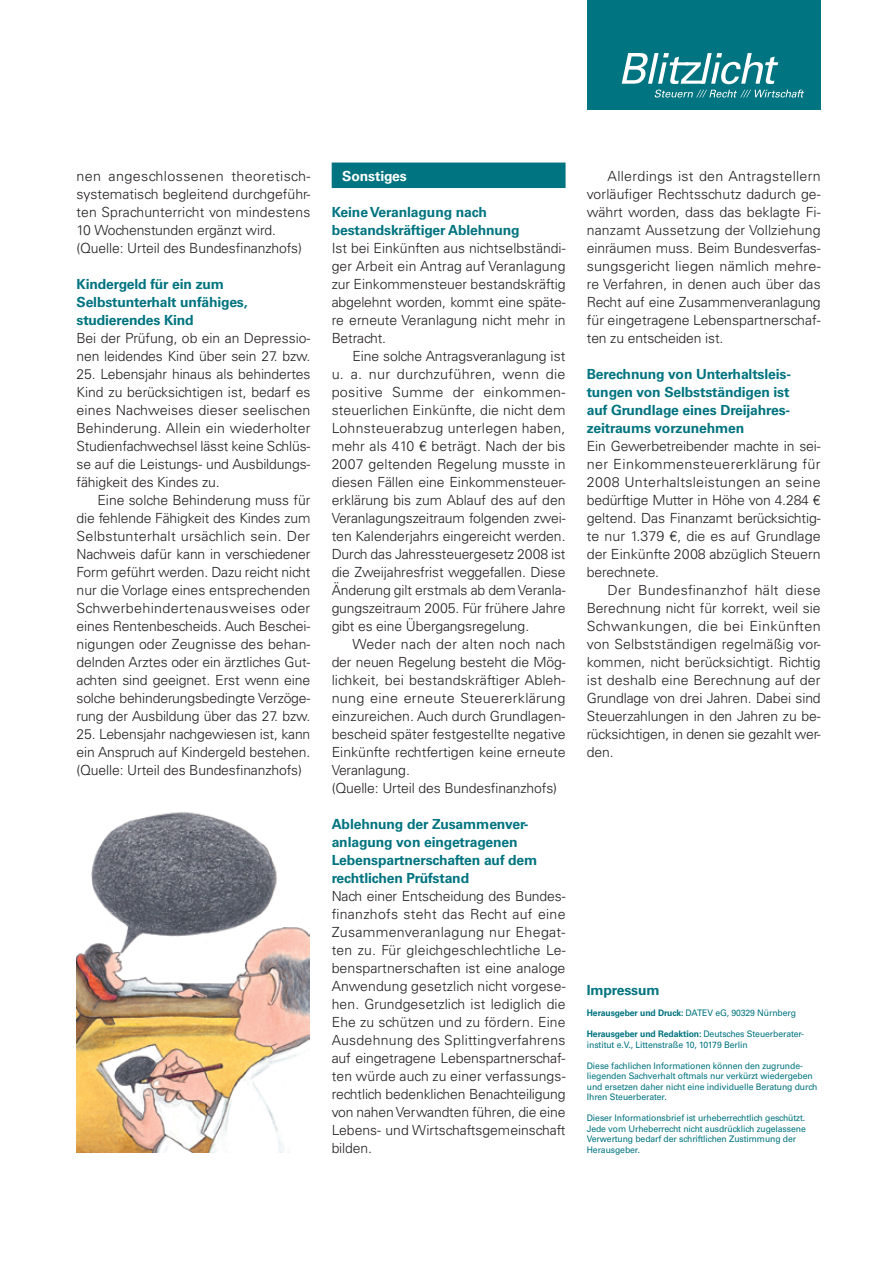
<style>
.page{position:relative;width:893px;height:1263px;background:#fff}
.page>*{position:absolute;margin:0;border:0;box-sizing:border-box;transform-origin:0 0}
.t1{font:300 13.95px/18px "Univers LT Std";color:#231f20}
.t2{font:300 13.95px "Univers LT Std";letter-spacing:.02em;color:#231f20}
.t3{font:700 13.95px "Univers LT Std";letter-spacing:-.01em;color:#007480}
.t4{font:300 13.95px "Univers LT Std";letter-spacing:.025em;color:#231f20}
.t5{font:700 13.95px "Univers LT Std";letter-spacing:-.01em;color:#fff}
.t6{font:9px/10.5px "Univers LT Std";letter-spacing:-.01em;color:#007480;scale:.96 1}
.s1{font-weight:700;color:#007480}
.s2{font-weight:700}
</style>
<div class="page">
<div style="left:587px;top:0;width:234px;height:110px;background:#007480"></div>
<svg style="left:622px;top:53px;width:156px;height:31px"></svg>
<svg style="left:655px;top:90px;width:149px;height:8px"></svg>
<div style="left:332px;top:163px;width:234px;height:25px;background:#007480"></div>
<img style="left:77px;top:812px;width:233px;height:340px">
<p class="t1" style="left:77px;top:167px;width:235px">nen angeschlossenen theoretisch&shy;systematisch begleitend durchgeführ&shy;ten Sprachunterricht von mindestens 10 Wochenstunden ergänzt wird. (Quelle: Urteil des Bundesfinanzhofs)</p>
<p class="t1" style="left:77px;top:275px;width:235px"><span class="s1">Kindergeld für ein zum<br>Selbstunterhalt unfähiges, studierendes Kind<br></span>Bei der Prüfung, ob ein an Depressio&shy;nen leidendes Kind über sein 27. bzw.</p>
<p class="t1" style="left:77px;top:365px;width:235px">25. Lebensjahr hinaus als behindertes</p>
<p class="t1" style="left:77px;top:383px;width:235px">Kind zu berücksichtigen ist, bedarf es</p>
<p class="t1" style="left:77px;top:401px;width:235px">eines Nachweises dieser seelischen</p>
<p class="t1" style="left:77px;top:419px;width:235px">Behinderung. Allein ein wiederholter</p>
<p class="t1" style="left:77px;top:437px;width:235px">Studienfachwechsel lässt keine Schlüs-</p>
<p class="t1" style="left:77px;top:455px;width:235px">se auf die Leistungs- und Ausbildungs-</p>
<p class="t1" style="left:77px;top:473px;width:145px">fähigkeit des Kindes zu.</p>
<p class="t1" style="left:97px;top:491px;width:215px">Eine solche Behinderung muss für</p>
<p class="t1" style="left:77px;top:509px;width:235px">die fehlende Fähigkeit des Kindes zum</p>
<p class="t1" style="left:77px;top:527px;width:235px">Selbstunterhalt ursächlich sein. Der</p>
<p class="t1" style="left:77px;top:545px;width:235px">Nachweis dafür kann in verschiedener</p>
<p class="t1" style="left:77px;top:563px;width:235px">Form geführt werden. Dazu reicht nicht</p>
<p class="t1" style="left:77px;top:581px;width:235px">nur die Vorlage eines entsprechenden</p>
<p class="t2" style="left:77px;top:599px;width:235px">Schwerbehindertenausweises oder</p>
<p class="t1" style="left:77px;top:617px;width:235px">eines Rentenbescheids. Auch Beschei-</p>
<p class="t1" style="left:77px;top:635px;width:235px">nigungen oder Zeugnisse des behan-</p>
<p class="t1" style="left:77px;top:653px;width:235px">delnden Arztes oder ein ärztliches Gut-</p>
<p class="t1" style="left:77px;top:671px;width:235px">achten sind geeignet. Erst wenn eine</p>
<p class="t1" style="left:77px;top:689px;width:235px">solche behinderungsbedingte Verzöge-</p>
<p class="t1" style="left:77px;top:707px;width:235px">rung der Ausbildung über das 27. bzw.</p>
<p class="t1" style="left:77px;top:725px;width:235px;text-align:justify">25. Lebensjahr nachgewiesen ist, kann ein Anspruch auf Kindergeld bestehen. (Quelle: Urteil des Bundesfinanzhofs)</p>
<p class="t5" style="left:342px;top:167px;width:66px">Sonstiges</p>
<p class="t3" style="left:332px;top:203px;width:157px">Keine Veranlagung nach</p>
<p class="t3" style="left:332px;top:221px;width:190px">bestandskräftiger Ablehnung</p>
<p class="t1" style="left:332px;top:239px;width:235px">Ist bei Einkünften aus nichtselbständi-</p>
<p class="t1" style="left:332px;top:257px;width:235px">ger Arbeit ein Antrag auf Veranlagung</p>
<p class="t1" style="left:332px;top:275px;width:235px">zur Einkommensteuer bestandskräftig</p>
<p class="t1" style="left:332px;top:293px;width:235px">abgelehnt worden, kommt eine späte-</p>
<p class="t1" style="left:332px;top:311px;width:235px">re erneute Veranlagung nicht mehr in</p>
<p class="t1" style="left:332px;top:329px;width:56px">Betracht.</p>
<p class="t1" style="left:352px;top:347px;width:215px">Eine solche Antragsveranlagung ist</p>
<p class="t2" style="left:332px;top:365px;width:235px">u. a. nur durchzuführen, wenn die</p>
<p class="t2" style="left:332px;top:383px;width:235px">positive Summe der einkommen-</p>
<p class="t1" style="left:332px;top:401px;width:235px">steuerlichen Einkünfte, die nicht dem</p>
<p class="t2" style="left:332px;top:419px;width:235px">Lohnsteuerabzug unterlegen haben,</p>
<p class="t1" style="left:332px;top:437px;width:235px">mehr als 410 € beträgt. Nach der bis</p>
<p class="t1" style="left:332px;top:455px;width:235px">2007 geltenden Regelung musste in</p>
<p class="t1" style="left:332px;top:473px;width:235px">diesen Fällen eine Einkommensteuer-</p>
<p class="t1" style="left:332px;top:491px;width:235px">erklärung bis zum Ablauf des auf den</p>
<p class="t1" style="left:332px;top:509px;width:235px">Veranlagungszeitraum folgenden zwei-</p>
<p class="t1" style="left:332px;top:527px;width:235px">ten Kalenderjahrs eingereicht werden.</p>
<p class="t1" style="left:332px;top:545px;width:235px">Durch das Jahressteuergesetz 2008 ist</p>
<p class="t1" style="left:332px;top:563px;width:235px">die Zweijahresfrist weggefallen. Diese</p>
<p class="t1" style="left:332px;top:581px;width:235px">Änderung gilt erstmals ab dem Veranla-</p>
<p class="t1" style="left:332px;top:599px;width:235px">gungszeitraum 2005. Für frühere Jahre</p>
<p class="t1" style="left:332px;top:617px;width:199px">gibt es eine Übergangsregelung.</p>
<p class="t2" style="left:352px;top:635px;width:215px">Weder nach der alten noch nach</p>
<p class="t1" style="left:332px;top:653px;width:235px">der neuen Regelung besteht die Mög-</p>
<p class="t1" style="left:332px;top:671px;width:235px">lichkeit, bei bestandskräftiger Ableh-</p>
<p class="t2" style="left:332px;top:689px;width:235px">nung eine erneute Steuererklärung</p>
<p class="t1" style="left:332px;top:707px;width:235px">einzureichen. Auch durch Grundlagen-</p>
<p class="t1" style="left:332px;top:725px;width:235px">bescheid später festgestellte negative</p>
<p class="t1" style="left:332px;top:743px;width:235px">Einkünfte rechtfertigen keine erneute</p>
<p class="t1" style="left:332px;top:761px;width:80px">Veranlagung.</p>
<p class="t1" style="left:332px;top:779px;width:227px">(Quelle: Urteil des Bundesfinanzhofs)</p>
<p class="t1" style="left:332px;top:815px;width:235px"><span class="s1">Ablehnung der Zusammenver&shy;anlagung von eingetragenen Lebenspartnerschaften auf dem rechtlichen Prüfstand<br></span>Nach einer Entscheidung des Bundes&shy;finanzhofs steht das Recht auf eine Zusammenveranlagung nur Ehegat&shy;ten zu. Für gleichgeschlechtliche Le&shy;benspartnerschaften ist eine analoge Anwendung gesetzlich nicht vorgese&shy;hen. Grundgesetzlich ist lediglich die Ehe zu schützen und zu fördern. Eine Ausdehnung des Splittingverfahrens auf eingetragene Lebenspartnerschaf&shy;ten würde auch zu einer verfassungs&shy;rechtlich bedenklichen Benachteiligung von nahen Verwandten führen, die eine Lebens- und Wirtschaftsgemeinschaft bilden.</p>
<p class="t1" style="left:587px;top:167px;width:235px;text-align:justify;text-indent:21px">Allerdings ist den Antragstellern vorläufiger Rechtsschutz dadurch ge&shy;währt worden, dass das beklagte Fi&shy;nanzamt Aussetzung der Vollziehung einräumen muss. Beim Bundesverfas&shy;sungsgericht liegen nämlich mehre&shy;re Verfahren, in denen auch über das Recht auf eine Zusammenveranlagung für eingetragene Lebenspartnerschaf&shy;ten zu entscheiden ist.</p>
<p class="t3" style="left:587px;top:365px;width:206px">Berechnung von Unterhaltsleis-</p>
<p class="t3" style="left:587px;top:383px;width:204px">tungen von Selbstständigen ist</p>
<p class="t3" style="left:587px;top:401px;width:205px">auf Grundlage eines Dreijahres-</p>
<p class="t3" style="left:587px;top:419px;width:159px">zeitraums vorzunehmen</p>
<p class="t1" style="left:587px;top:437px;width:235px">Ein Gewerbetreibender machte in sei-</p>
<p class="t4" style="left:587px;top:455px;width:235px">ner Einkommensteuererklärung für</p>
<p class="t2" style="left:587px;top:473px;width:235px">2008 Unterhaltsleistungen an seine</p>
<p class="t1" style="left:587px;top:491px;width:235px">bedürftige Mutter in Höhe von 4.284 €</p>
<p class="t1" style="left:587px;top:509px;width:235px">geltend. Das Finanzamt berücksichtig-</p>
<p class="t1" style="left:587px;top:527px;width:235px">te nur 1.379 €, die es auf Grundlage</p>
<p class="t1" style="left:587px;top:545px;width:235px">der Einkünfte 2008 abzüglich Steuern</p>
<p class="t1" style="left:587px;top:563px;width:74px">berechnete.</p>
<p class="t2" style="left:608px;top:581px;width:215px">Der Bundesfinanzhof hält diese</p>
<p class="t1" style="left:587px;top:599px;width:235px">Berechnung nicht für korrekt, weil sie</p>
<p class="t4" style="left:587px;top:617px;width:235px">Schwankungen, die bei Einkünften</p>
<p class="t1" style="left:587px;top:635px;width:235px">von Selbstständigen regelmäßig vor-</p>
<p class="t1" style="left:587px;top:653px;width:235px">kommen, nicht berücksichtigt. Richtig</p>
<p class="t1" style="left:587px;top:671px;width:235px">ist deshalb eine Berechnung auf der</p>
<p class="t1" style="left:587px;top:689px;width:235px">Grundlage von drei Jahren. Dabei sind</p>
<p class="t1" style="left:587px;top:707px;width:235px">Steuerzahlungen in den Jahren zu be-</p>
<p class="t1" style="left:587px;top:725px;width:235px">rücksichtigen, in denen sie gezahlt wer-</p>
<p class="t1" style="left:587px;top:743px;width:28px">den.</p>
<p class="t3" style="left:587px;top:982px;width:74px">Impressum</p>
<p class="t6" style="left:587px;top:1008px;width:219px"><span class="s2">Herausgeber und Druck:</span> DATEV eG, 90329 Nürnberg</p>
<p class="t6" style="left:587px;top:1029px;width:228px"><span class="s2">Herausgeber und Redaktion:</span> Deutsches Steuerberater&shy;institut e.V., Littenstraße 10, 10179 Berlin</p>
<p class="t6" style="left:587px;top:1060px;width:242px">Diese fachlichen Informationen können den zugrunde&shy;liegenden Sachverhalt oftmals nur verkürzt wiedergeben und ersetzen daher nicht eine individuelle Beratung durch Ihren Steuerberater.</p>
<p class="t6" style="left:587px;top:1113px;width:230px">Dieser Informationsbrief ist urheberrechtlich geschützt.<br>Jede vom Urheberrecht nicht ausdrücklich zugelassene Verwertung bedarf der schriftlichen Zustimmung der Herausgeber.</p>
</div>
